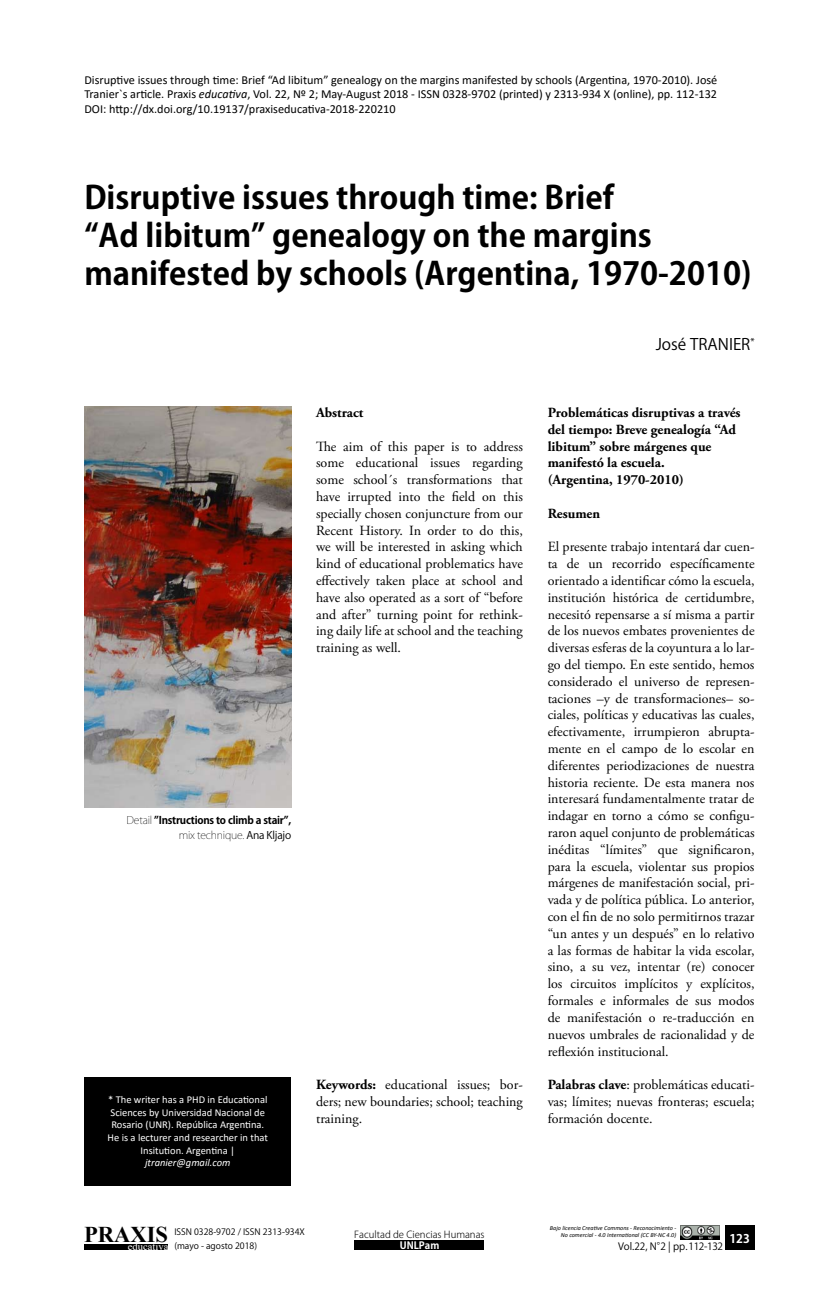
<style>
.page{position:relative;width:829px;height:1290px;background:#fff}
.page>*{position:absolute;margin:0;border:0;box-sizing:border-box;transform-origin:0 0}
.t1{font:700 31.5px/37.8px "Koz Go Std";color:#000}
.t2{font:700 22.57px "Times New Roman";color:#000}
.t3{font:15.75px "Koz Go Std";color:#000}
.t4{font:14px/16.8px "Adobe Garamond Pro";color:#000;text-align:justify}
.t5{font:700 14px/16.8px "Adobe Garamond Pro";color:#000}
.t6{font:12.25px/14.7px "Calibri";color:#000;text-align:justify}
.t7{font:700 11.9px "Koz Go Std";color:#fff}
.t8{font:10.67px "Times New Roman";color:#fff}
.t9{font:10.5px/12.6px "Calibri";color:#fff;text-align:center}
.t10{font:700 10.5px/15px "Koz Go Std";letter-spacing:-.02em;color:#000;text-align:right}
.t11{font:italic 10.5px "Calibri";color:#fff}
.t12{font:9.97px "Koz Go Pro";letter-spacing:-.02em;color:#000}
.t13{font:700 9.97px "Koz Go Pro";color:#fff}
.t14{font:300 9.62px "Koz Go Pro";color:#000}
.t15{font:8.75px/14px "Koz Go Pro";color:#000}
.t16{font:italic 6.12px/7px "Calibri";color:#000;text-align:right}
.s1{font-style:italic}
.s2{font-weight:200}
.s3{font-weight:400}
.s4{font-weight:700}
</style>
<div class="page">
<div style="left:84px;top:1244px;width:84px;height:6px;background:#000"></div>
<div style="left:724px;top:1225px;width:30px;height:25px;background:#000"></div>
<img style="left:680px;top:1225px;width:39px;height:14px">
<div style="left:355px;top:1240px;width:129px;height:10px;background:#000"></div>
<div style="left:84px;top:1077px;width:207px;height:109px;background:#000"></div>
<img style="left:84px;top:407px;width:207px;height:400px">
<p class="t6" style="left:84px;top:72px;width:634px">Disruptive issues through time: Brief “Ad libitum” genealogy on the margins manifested by schools (Argentina, 1970-2010). José Tranier`s article. Praxis <span class="s1">educativa</span>, Vol. 22, Nº 2; May-August 2018 - ISSN 0328-9702 (printed) y 2313-934 X (online), pp. 112-132<br>DOI: http://dx.doi.org/10.19137/praxiseducativa-2018-220210</p>
<h1 class="t1" style="left:84px;top:180px;width:668px">Disruptive issues through time: Brief<br>“Ad libitum” genealogy on the margins manifested by schools (Argentina, 1970-2010)</h1>
<p class="t10" style="left:127px;top:814px;width:166px"><span class="s2">Detail</span> ”Instructions to climb a stair”, <span class="s2">mix technique.</span> <span class="s3">Ana Kljajo</span></p>
<p class="t9" style="left:107px;top:1093px;width:162px">* The writer has a PHD in Educational Sciences by Universidad Nacional de Rosario (UNR). República Argentina.<br>He is a lecturer and researcher in that Insitution. Argentina |</p>
<p class="t11" style="left:145px;top:1155px;width:87px">jtranier@gmail.com</p>
<p class="t5" style="left:316px;top:404px;width:49px">Abstract</p>
<p class="t4" style="left:316px;top:438px;width:208px">The aim of this paper is to address some educational issues regarding some school´s transformations that have irrupted into the field on this specially chosen conjuncture from our Recent History. In order to do this, we will be interested in asking which kind of educational problematics have effectively taken place at school and have also operated as a sort of “before and after” turning point for rethink&shy;ing daily life at school and the teaching training as well.</p>
<p class="t4" style="left:316px;top:1077px;width:208px"><span class="s4">Keywords:</span> educational issues; bor&shy;ders; new boundaries; school; teaching training.</p>
<p class="t3" style="left:655px;top:334px;width:53px">José Tran</p>
<p class="t3" style="left:728px;top:334px;width:27px">ier<sup>*</sup></p>
<p class="t5" style="left:547px;top:404px;width:194px">Problemáticas disruptivas a través del tiempo: Breve genealogía “Ad libitum” sobre márgenes que manifestó la escuela.<br>(Argentina, 1970-2010)</p>
<p class="t5" style="left:547px;top:505px;width:54px">Resumen</p>
<p class="t4" style="left:547px;top:539px;width:208px">El presente trabajo intentará dar cuen&shy;ta de un recorrido específicamente orientado a identificar cómo la escuela, institución histórica de certidumbre, necesitó repensarse a sí misma a partir de los nuevos embates provenientes de diversas esferas de la coyuntura a lo lar&shy;go del tiempo. En este sentido, hemos considerado el universo de represen&shy;taciones –y de transformaciones– so&shy;ciales, políticas y educativas las cuales, efectivamente, irrumpieron abrupta&shy;mente en el campo de lo escolar en diferentes periodizaciones de nuestra historia reciente. De esta manera nos interesará fundamentalmente tratar de indagar en torno a cómo se configu&shy;raron aquel conjunto de problemáticas inéditas “límites” que significaron, para la escuela, violentar sus propios márgenes de manifestación social, pri&shy;vada y de política pública. Lo anterior, con el fin de no solo permitirnos trazar “un antes y un después” en lo relativo a las formas de habitar la vida escolar, sino, a su vez, intentar (re) conocer los circuitos implícitos y explícitos, formales e informales de sus modos de manifestación o re-traducción en nuevos umbrales de racionalidad y de reflexión institucional.</p>
<p class="t4" style="left:547px;top:1077px;width:208px"><span class="s4">Palabras clave</span>: problemáticas educati&shy;vas; límites; nuevas fronteras; escuela; formación docente.</p>
<p class="t15" style="left:174px;top:1225px;width:132px">ISSN 0328-9702 / ISSN 2313-934X (mayo - agosto 2018)</p>
<p class="t16" style="left:550px;top:1224px;width:128px">Bajo licencia Creative Commons - Reconocimiento -<br>No comercial - 4.0 International (CC BY-NC 4.0)</p>
<h2 class="t2" style="left:84px;top:1218px;width:85px">PRAXIS</h2>
<p class="t8" style="left:128px;top:1239px;width:42px">educativa</p>
<p class="t14" style="left:354px;top:1228px;width:132px">Facultad de Ciencias Humanas</p>
<p class="t7" style="left:729px;top:1230px;width:22px">123</p>
<p class="t13" style="left:399px;top:1239px;width:41px">UNLPam</p>
<p class="t12" style="left:618px;top:1239px;width:107px">Vol.22, N°2 | pp.112-132</p>
</div>
